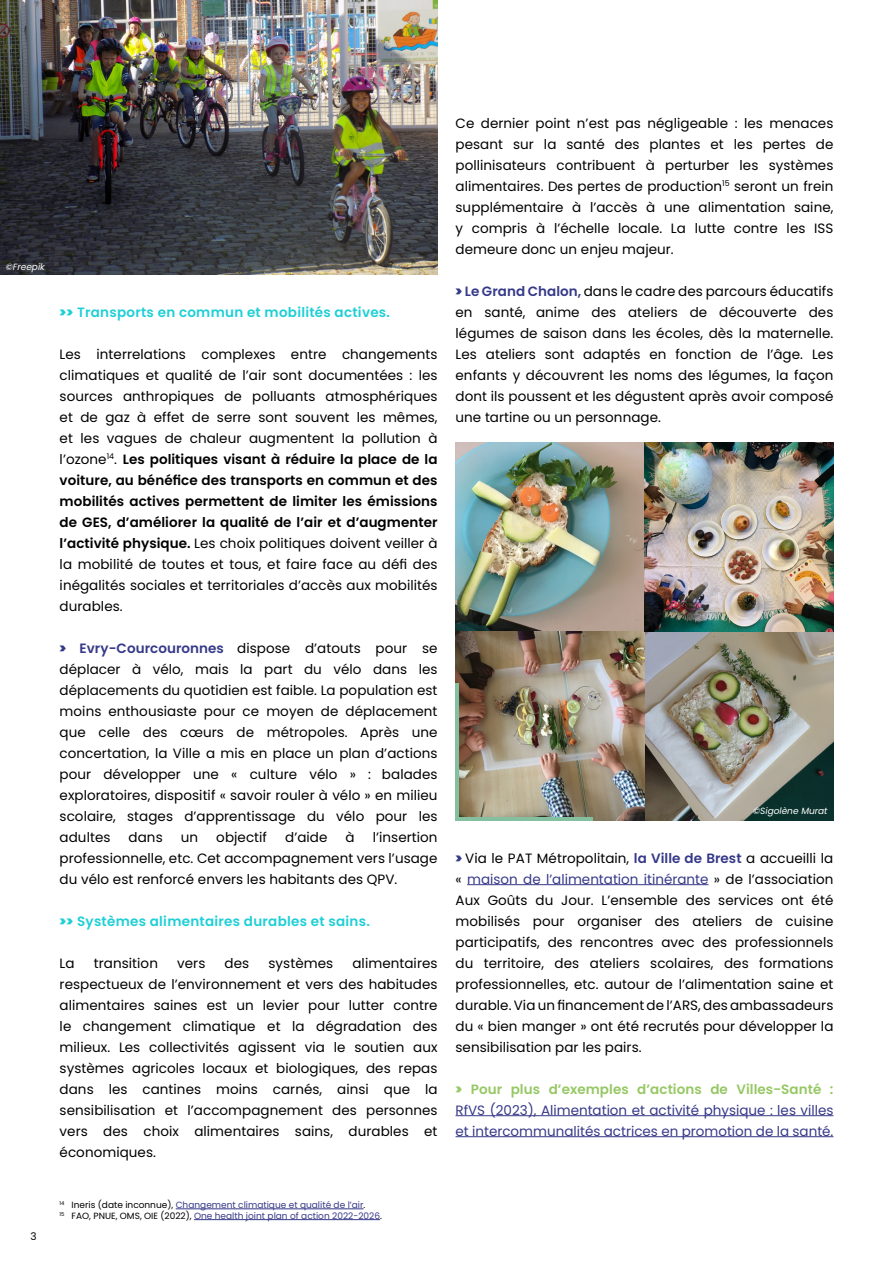
<style>
.page{position:relative;width:893px;height:1263px;background:#fff}
.page>*{position:absolute;margin:0;border:0;box-sizing:border-box;transform-origin:0 0}
.t1{font:13.5px/21px "Poppins";letter-spacing:.005em;color:#000;text-align:justify}
.t2{font:13.5px/21px "Poppins";color:#363988;text-align:justify}
.t3{font:600 13.5px "Poppins";letter-spacing:.02em;color:#1fcfd6}
.t4{font:10.5px "Poppins";color:#000}
.t5{font:9px/10.8px "Poppins";color:#363988}
.t6{font:italic 9px "Poppins";color:#fff}
.s1{font-weight:900}
.s2{font-weight:600}
.s3{font-weight:900;color:#363988}
.s4{font-weight:600;color:#363988}
.s5{color:#000}
.s6{color:#363988}
.s7{font-weight:900;color:#96c863}
.s8{font-weight:600;color:#96c863}
</style>
<div class="page">
<hr style="left:467px;top:884px;width:241px;height:1px;background:#363988">
<hr style="left:456px;top:1115px;width:377px;height:1px;background:#363988">
<hr style="left:456px;top:1136px;width:377px;height:1px;background:#363988">
<hr style="left:176px;top:1208px;width:188px;height:1px;background:#363988">
<hr style="left:194px;top:1219px;width:186px;height:1px;background:#363988">
<img style="left:0;top:0;width:438px;height:275px">
<img style="left:455px;top:443px;width:378px;height:378px">
<hr style="left:455px;top:683px;width:4px;height:138px;background:#84c09f">
<hr style="left:455px;top:817px;width:137px;height:4px;background:#84c09f">
<p class="t6" style="left:6px;top:261px;width:41px">©Freepik</p>
<p class="t3" style="left:60px;top:304px;width:332px"><span class="s1">&gt;&gt;</span> Transports en commun et mobilités actives.</p>
<p class="t1" style="left:60px;top:343px;width:379px">Les interrelations complexes entre changements climatiques et qualité de l’air sont documentées : les sources anthropiques de polluants atmosphériques et de gaz à effet de serre sont souvent les mêmes, et les vagues de chaleur augmentent la pollution à l’ozone<sup>14</sup>. <span class="s2">Les politiques visant à réduire la place de la voiture, au bénéfice des transports en commun et des mobilités actives permettent de limiter les émissions de GES, d’améliorer la qualité de l’air et d’augmenter l’activité physique.</span> Les choix politiques doivent veiller à la mobilité de toutes et tous, et faire face au défi des inégalités sociales et territoriales d’accès aux mobilités durables.</p>
<p class="t1" style="left:60px;top:637px;width:379px"><span class="s3">&gt;</span> <span class="s4">Evry-Courcouronnes</span> dispose d’atouts pour se déplacer à vélo, mais la part du vélo dans les déplacements du quotidien est faible. La population est moins enthousiaste pour ce moyen de déplacement que celle des cœurs de métropoles. Après une concertation, la Ville a mis en place un plan d’actions pour développer une « culture vélo » : balades exploratoires, dispositif « savoir rouler à vélo » en milieu scolaire, stages d’apprentissage du vélo pour les adultes</p>
<p class="t1" style="left:129px;top:826px;width:36px">dans</p>
<p class="t1" style="left:181px;top:826px;width:19px">un</p>
<p class="t1" style="left:216px;top:826px;width:52px">objectif</p>
<p class="t1" style="left:285px;top:826px;width:44px">d’aide</p>
<p class="t1" style="left:346px;top:826px;width:11px">à</p>
<p class="t1" style="left:60px;top:826px;width:379px;text-indent:313px">l’insertion professionnelle, etc. Cet accompagnement vers l’usage du vélo est renforcé envers les habitants des QPV.</p>
<p class="t3" style="left:60px;top:913px;width:312px"><span class="s1">&gt;&gt;</span> Systèmes alimentaires durables et sains.</p>
<p class="t1" style="left:60px;top:953px;width:17px">La</p>
<p class="t1" style="left:94px;top:953px;width:66px">transition</p>
<p class="t1" style="left:177px;top:953px;width:30px">vers</p>
<p class="t1" style="left:225px;top:953px;width:26px">des</p>
<p class="t1" style="left:269px;top:953px;width:66px">systèmes</p>
<p class="t1" style="left:60px;top:953px;width:379px;text-indent:293px">alimentaires respectueux de l’environnement et vers des habitudes alimentaires saines est un levier pour lutter contre le changement climatique et la dégradation des milieux. Les collectivités agissent via le soutien aux systèmes agricoles locaux et biologiques, des repas dans les cantines moins carnés, ainsi que la sensibilisation et l’accompagnement des personnes vers des choix alimentaires sains, durables et économiques.</p>
<p class="t4" style="left:31px;top:1230px;width:8px">3</p>
<p class="t5" style="left:60px;top:1200px;width:324px"><sup>14</sup> <span class="s5">Ineris (date inconnue),</span> Changement climatique et qualité de l’air<span class="s5">.<br></span><sup>15</sup> <span class="s5">FAO, PNUE, OMS, OIE (2022),</span> One health joint plan of action 2022-2026<span class="s5">.</span></p>
<p class="t1" style="left:456px;top:112px;width:379px">Ce dernier point n’est pas négligeable : les menaces pesant sur la santé des plantes et les pertes de pollinisateurs contribuent à perturber les systèmes alimentaires. Des pertes de production<sup>15</sup> seront un frein supplémentaire à l’accès à une alimentation saine, y compris à l’échelle locale. La lutte contre les ISS demeure donc un enjeu majeur.</p>
<p class="t1" style="left:456px;top:280px;width:379px"><span class="s3">&gt;</span> <span class="s4">Le Grand Chalon,</span> dans le cadre des parcours éducatifs en santé, anime des ateliers de découverte des légumes de saison dans les écoles, dès la maternelle.<br>Les ateliers sont adaptés en fonction de l’âge. Les enfants y découvrent les noms des légumes, la façon dont ils poussent et les dégustent après avoir composé une tartine ou un personnage.</p>
<p class="t6" style="left:753px;top:806px;width:76px">©Sigolène Murat</p>
<p class="t1" style="left:456px;top:847px;width:379px"><span class="s3">&gt;</span> Via le PAT Métropolitain, <span class="s4">la Ville de Brest</span> a accueilli la « <span class="s6">maison de l’alimentation itinérante</span> » de l’association Aux Goûts du Jour. L’ensemble des services ont été mobilisés pour organiser des ateliers de cuisine participatifs, des rencontres avec des professionnels du territoire, des ateliers scolaires, des formations professionnelles, etc. autour de l’alimentation saine et durable. Via un financement de l’ARS, des ambassadeurs du « bien manger » ont été recrutés pour développer la sensibilisation par les pairs.</p>
<p class="t2" style="left:456px;top:1079px;width:379px"><span class="s7">&gt;</span> <span class="s8">Pour plus d’exemples d’actions de Villes-Santé :<br></span>RfVS (2023), Alimentation et activité physique : les villes et intercommunalités actrices en promotion de la santé.</p>
</div>
